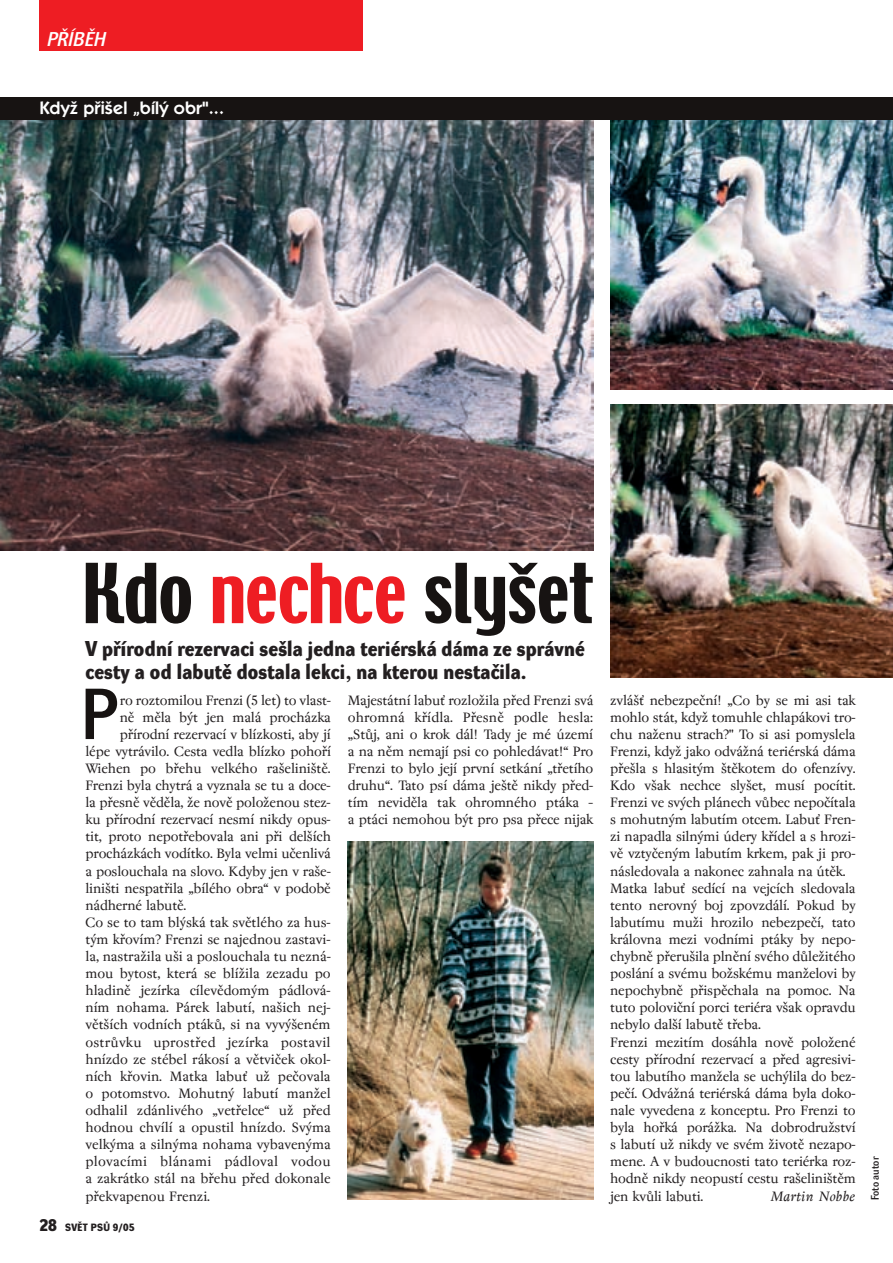
<style>
.page{position:relative;width:893px;height:1263px;background:#fff}
.page>*{position:absolute;margin:0;border:0;box-sizing:border-box;transform-origin:0 0}
.t1{font:73.2px "Techno CE";letter-spacing:-.01em;color:#171312}
.t2{font:70.5px "Dynamo DD";color:#171312}
.t3{font:21px/23px "Dynamo DB";letter-spacing:.01em;color:#231f20}
.t4{font:19.5px "Dynamo D Italic D";color:#fff}
.t5{font:600 18px "Itc Kabel CE";letter-spacing:.01em;color:#fff}
.t6{font:15px/17.1px "Regent";letter-spacing:-.015em;color:#231f20;text-align:justify}
.t7{font:15px "Regent";letter-spacing:.015em;color:#231f20}
.t8{font:italic 15px "Regent";letter-spacing:.02em;color:#231f20}
.t9{font:10.8px "Dynamo DD";color:#231f20}
.t10{font:10.35px "Dynamo DB";letter-spacing:.03em;color:#231f20}
.s1{color:#ee1d23}
.s2{font-size:16.5px}
</style>
<div class="page">
<img style="left:0;top:0;width:892px;height:1200px">
<h3 class="t4" style="left:47px;top:32px;width:60px">P¤ÍBùH</h3>
<p class="t5" style="left:39px;top:101px;width:186px">KdyÏ pfii‰el „bíl˘ obr"...</p>
<h1 class="t1" style="left:81px;top:563px;width:514px">Kdo <span class="s1">nechce</span> slyšet</h1>
<h3 class="t3" style="left:85px;top:639px;width:501px">V pfiírodní rezervaci se‰la jedna teriérská dáma ze správné cesty a od labutû dostala lekci, na kterou nestaãila.</h3>
<h2 class="t2" style="left:81px;top:687px;width:37px">P</h2>
<p class="t6" style="left:120px;top:692px;width:212px">ro roztomilou Frenzi (5 let) to vlast-</p>
<p class="t6" style="left:120px;top:709px;width:213px">nû mûla b˘t jen malá procházka</p>
<p class="t6" style="left:120px;top:727px;width:212px">pfiírodní rezervací v blízkosti, aby jí</p>
<p class="t6" style="left:85px;top:744px;width:247px">lépe vytrávilo. Cesta vedla blízko pohofií</p>
<p class="t6" style="left:85px;top:761px;width:247px">Wiehen po bfiehu velkého ra‰elini‰tû.</p>
<p class="t6" style="left:85px;top:778px;width:247px">Frenzi byla chytrá a vyznala se tu a doce-</p>
<p class="t6" style="left:85px;top:795px;width:247px">la pfiesnû vûdûla, Ïe novû poloÏenou stez-</p>
<p class="t6" style="left:85px;top:812px;width:247px">ku pfiírodní rezervací nesmí nikdy opus-</p>
<p class="t6" style="left:85px;top:829px;width:247px">tit, proto nepotfiebovala ani pfii del‰ích</p>
<p class="t6" style="left:85px;top:846px;width:247px">procházkách vodítko. Byla velmi uãenlivá</p>
<p class="t6" style="left:85px;top:863px;width:247px">a poslouchala na slovo. Kdyby jen v ra‰e-</p>
<p class="t6" style="left:85px;top:880px;width:247px">lini‰ti nespatfiila „bílého obra“ v podobû</p>
<p class="t6" style="left:85px;top:898px;width:102px">nádherné labutû.</p>
<p class="t6" style="left:85px;top:915px;width:247px">Co se to tam bl˘ská tak svûtlého za hus-</p>
<p class="t6" style="left:85px;top:932px;width:247px">t˘m kfiovím? Frenzi se najednou zastavi-</p>
<p class="t6" style="left:85px;top:949px;width:247px">la, nastraÏila u‰i a poslouchala tu nezná-</p>
<p class="t6" style="left:85px;top:966px;width:247px">mou bytost, která se blíÏila zezadu po</p>
<p class="t6" style="left:85px;top:983px;width:247px">hladinû jezírka cílevûdom˘m pádlová-</p>
<p class="t6" style="left:85px;top:1000px;width:247px">ním nohama. Párek labutí, na‰ich nej-</p>
<p class="t6" style="left:85px;top:1017px;width:247px">vût‰ích vodních ptákÛ, si na vyv˘‰eném</p>
<p class="t7" style="left:85px;top:1036px;width:247px">ostrÛvku uprostfied jezírka postavil</p>
<p class="t6" style="left:85px;top:1051px;width:247px">hnízdo ze stébel rákosí a vûtviãek okol-</p>
<p class="t6" style="left:85px;top:1069px;width:247px">ních kfiovin. Matka labuÈ uÏ peãovala</p>
<p class="t6" style="left:85px;top:1086px;width:247px">o potomstvo. Mohutn˘ labutí manÏel</p>
<p class="t6" style="left:85px;top:1103px;width:247px">odhalil zdánlivého „vetfielce“ uÏ pfied</p>
<p class="t6" style="left:85px;top:1120px;width:247px">hodnou chvílí a opustil hnízdo. Sv˘ma</p>
<p class="t6" style="left:85px;top:1137px;width:247px">velk˘ma a siln˘ma nohama vybaven˘ma</p>
<p class="t7" style="left:85px;top:1156px;width:247px">plovacími blánami pádloval vodou</p>
<p class="t6" style="left:85px;top:1171px;width:247px">a zakrátko stál na bfiehu pfied dokonale</p>
<p class="t6" style="left:85px;top:1188px;width:126px">pfiekvapenou Frenzi.</p>
<p class="t6" style="left:348px;top:692px;width:247px">Majestátní labuÈ rozloÏila pfied Frenzi svá ohromná kfiídla. Pfiesnû podle hesla: „StÛj, ani o krok dál! Tady je mé území a na nûm nemají psi co pohledávat!“ Pro Frenzi to bylo její první setkání „tfietího druhu“. Tato psí dáma je‰tû nikdy pfied&shy;tím nevidûla tak ohromného ptáka – a ptáci nemohou b˘t pro psa pfiece nijak</p>
<p class="t6" style="left:610px;top:692px;width:247px;text-align:left">zvlá‰È nebezpeãní! „Co by se mi asi tak mohlo stát, kdyÏ tomuhle chlapákovi tro&shy;chu naÏenu strach?" To si asi pomyslela Frenzi, kdyÏ jako odváÏná teriérská dáma pfie‰la s hlasit˘m ‰tûkotem do ofenzívy.<br>Kdo v‰ak nechce sly‰et, musí pocítit.<br>Frenzi ve sv˘ch plánech vÛbec nepoãítala s mohutn˘m labutím otcem. LabuÈ Fren&shy;zi napadla siln˘mi údery kfiídel a s hrozi&shy;vû vztyãen˘m labutím krkem, pak ji pro&shy;následovala a nakonec zahnala na útûk.<br>Matka labuÈ sedící na vejcích sledovala tento nerovn˘ boj zpovzdálí. Pokud by labutímu muÏi hrozilo nebezpeãí, tato královna mezi vodními ptáky by nepo&shy;chybnû pfieru‰ila plnûní svého dÛleÏitého poslání a svému boÏskému manÏelovi by nepochybnû pfiispûchala na pomoc. Na tuto poloviãní porci teriéra v‰ak opravdu nebylo dal‰í labutû tfieba.<br>Frenzi mezitím dosáhla novû poloÏené cesty pfiírodní rezervací a pfied agresivi&shy;tou labutího manÏela se uch˘lila do bez&shy;peãí. OdváÏná teriérská dáma byla doko&shy;nale vyvedena z konceptu. Pro Frenzi to byla hofiká poráÏka. Na dobrodruÏství s labutí uÏ nikdy ve svém Ïivotû nezapo&shy;mene. A v budoucnosti tato teriérka roz&shy;hodnû nikdy neopustí cestu ra‰elini‰tûm jen kvÛli labuti.</p>
<p class="t8" style="left:770px;top:1190px;width:87px">Martin Nobbe</p>
<p class="t10" style="left:39px;top:1223px;width:97px"><span class="s2">28</span> SVùT PSÒ 9/05</p>
<p class="t9" style="left:870px;top:1200px;width:45px;rotate:-90deg">Foto autor</p>
</div>
